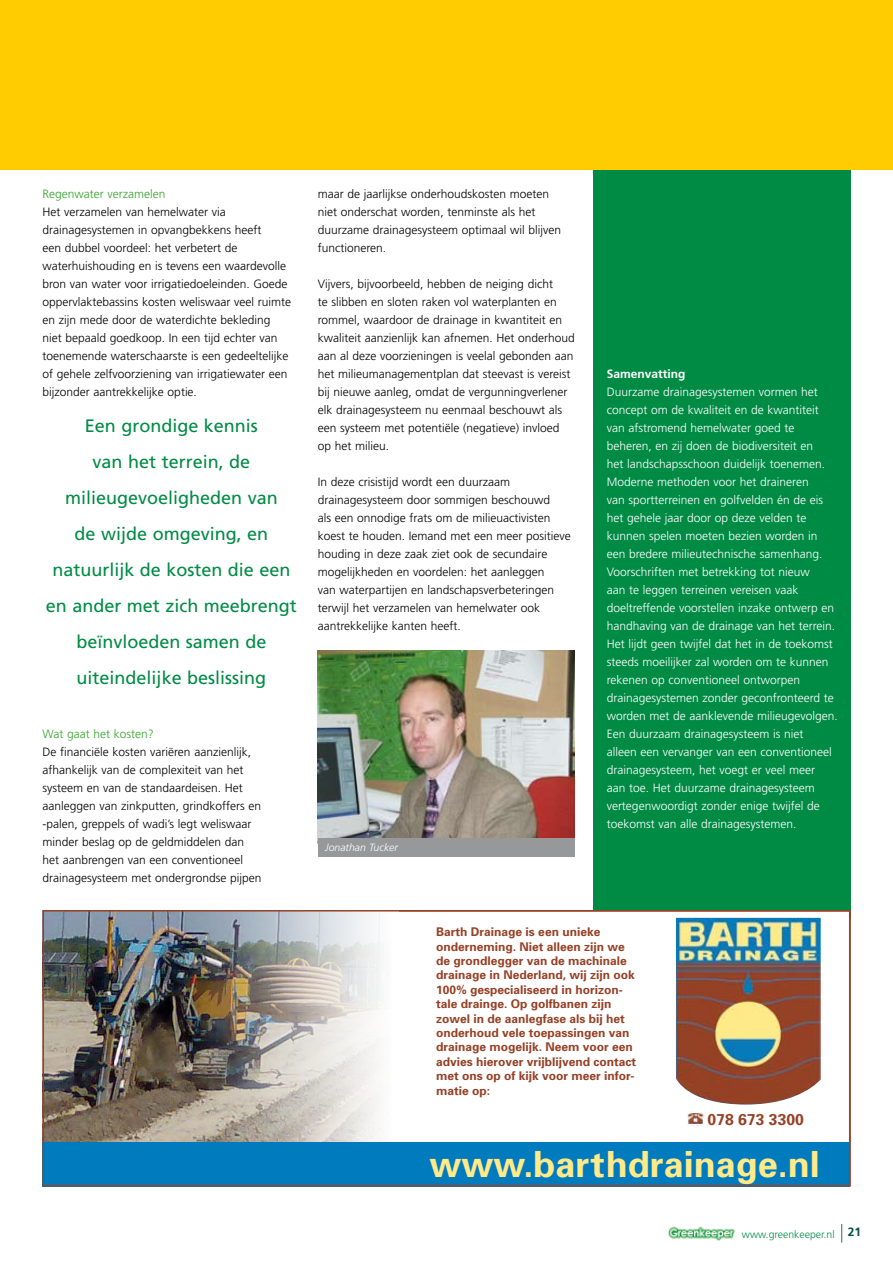
<style>
.page{position:relative;width:893px;height:1263px;background:#fff}
.page>*{position:absolute;margin:0;border:0;box-sizing:border-box;transform-origin:0 0}
.t1{font:700 36px "Univers";color:#ffea89}
.t2{font:18px/36px "Frutiger";color:#008b45;text-align:center}
.t3{font:700 15.75px "Univers";color:#954126}
.t4{font:300 12px/18px "Frutiger";color:#000}
.t5{font:300 12px/18px "Frutiger";color:#fff}
.t6{font:700 12px/14.4px "Univers";color:#954126}
.t7{font:300 12px "Frutiger";color:#35a32c}
.t8{font:700 12px "Frutiger";color:#fff}
.t9{font:300 10.5px "Frutiger";color:#008b45}
.t10{font:italic 300 10.5px "Frutiger";color:#fff}
.s1{font-weight:700;font-size:12px;color:#00513c}
</style>
<div class="page">
<svg style="left:841px;top:1224px;width:1px;height:19px"></svg>
<img style="left:668px;top:1226px;width:67px;height:15px">
<div style="left:593px;top:157px;width:257px;height:761px;background:#008b45"></div>
<div style="left:44px;top:911px;width:806px;height:275px;background:#fff"></div>
<div style="left:0;top:0;width:893px;height:170px;background:#fecc00"></div>
<img style="left:318px;top:651px;width:257px;height:187px">
<div style="left:318px;top:838px;width:257px;height:18px;background:#97989a"></div>
<img style="left:676px;top:918px;width:145px;height:186px">
<img style="left:46px;top:913px;width:140px;height:229px">
<img style="left:186px;top:913px;width:195px;height:229px">
<div style="left:43px;top:1142px;width:807px;height:44px;background:#007bbe"></div>
<div style="left:43px;top:910px;width:807px;height:276px;border:2px solid #964226"></div>
<img style="left:687px;top:1111px;width:17px;height:15px">
<p class="t7" style="left:43px;top:187px;width:125px">Regenwater verzamelen</p>
<p class="t4" style="left:43px;top:203px;width:250px">Het verzamelen van hemelwater via drainagesystemen in opvangbekkens heeft<br>een dubbel voordeel: het verbetert de waterhuishouding en is tevens een waardevolle bron van water voor irrigatiedoeleinden. Goede oppervlaktebassins kosten weliswaar veel ruimte en zijn mede door de waterdichte bekleding niet bepaald goedkoop. In een tijd echter van toenemende waterschaarste is een gedeeltelijke of gehele zelfvoorziening van irrigatiewater een bijzonder aantrekkelijke optie.</p>
<h2 class="t2" style="left:46px;top:408px;width:253px">Een grondige kennis<br>van het terrein, de milieugevoeligheden van<br>de wijde omgeving, en natuurlijk de kosten die een en ander met zich meebrengt beïnvloeden samen de uiteindelijke beslissing</h2>
<p class="t7" style="left:43px;top:727px;width:113px">Wat gaat het kosten?</p>
<p class="t4" style="left:43px;top:743px;width:220px">De financiële kosten variëren aanzienlijk, afhankelijk van de complexiteit van het systeem en van de standaardeisen. Het aanleggen van zinkputten, grindkoffers en -palen, greppels of wadi’s legt weliswaar minder beslag op de geldmiddelen dan het aanbrengen van een conventioneel drainagesysteem met ondergrondse pijpen</p>
<p class="t4" style="left:318px;top:185px;width:245px">maar de jaarlijkse onderhoudskosten moeten niet onderschat worden, tenminste als het duurzame drainagesysteem optimaal wil blijven functioneren.</p>
<p class="t4" style="left:318px;top:275px;width:259px">Vijvers, bijvoorbeeld, hebben de neiging dicht<br>te slibben en sloten raken vol waterplanten en rommel, waardoor de drainage in kwantiteit en kwaliteit aanzienlijk kan afnemen. Het onderhoud aan al deze voorzieningen is veelal gebonden aan het milieumanagementplan dat steevast is vereist bij nieuwe aanleg, omdat de vergunningverlener elk drainagesysteem nu eenmaal beschouwt als een systeem met potentiële (negatieve) invloed op het milieu.</p>
<p class="t4" style="left:318px;top:473px;width:255px">In deze crisistijd wordt een duurzaam drainagesysteem door sommigen beschouwd<br>als een onnodige frats om de milieuactivisten koest te houden. Iemand met een meer positieve houding in deze zaak ziet ook de secundaire mogelijkheden en voordelen: het aanleggen<br>van waterpartijen en landschapsverbeteringen terwijl het verzamelen van hemelwater ook aantrekkelijke kanten heeft.</p>
<p class="t10" style="left:325px;top:841px;width:74px">Jonathan Tucker</p>
<p class="t8" style="left:607px;top:367px;width:80px">Samenvatting</p>
<p class="t5" style="left:607px;top:383px;width:233px">Duurzame drainagesystemen vormen het concept om de kwaliteit en de kwantiteit van afstromend hemelwater goed te beheren, en zij doen de biodiversiteit en<br>het landschapsschoon duidelijk toenemen.<br>Moderne methoden voor het draineren<br>van sportterreinen en golfvelden én de eis het gehele jaar door op deze velden te kunnen spelen moeten bezien worden in een bredere milieutechnische samenhang.<br>Voorschriften met betrekking tot nieuw<br>aan te leggen terreinen vereisen vaak doeltreffende voorstellen inzake ontwerp en handhaving van de drainage van het terrein.<br>Het lijdt geen twijfel dat het in de toekomst steeds moeilijker zal worden om te kunnen rekenen op conventioneel ontworpen drainagesystemen zonder geconfronteerd te worden met de aanklevende milieugevolgen.<br>Een duurzaam drainagesysteem is niet<br>alleen een vervanger van een conventioneel drainagesysteem, het voegt er veel meer<br>aan toe. Het duurzame drainagesysteem vertegenwoordigt zonder enige twijfel de toekomst van alle drainagesystemen.</p>
<p class="t6" style="left:436px;top:924px;width:202px">Barth Drainage is een unieke onderneming. Niet alleen zijn we de grondlegger van de machinale drainage in Nederland, wij zijn ook<br>100% gespecialiseerd in horizon&shy;tale drainge. Op golfbanen zijn zowel in de aanlegfase als bij het onderhoud vele toepassingen van drainage mogelijk. Neem voor een advies hierover vrijblijvend contact met ons op of kijk voor meer infor&shy;matie op:</p>
<h3 class="t3" style="left:708px;top:1109px;width:98px">078 673 3300</h3>
<h1 class="t1" style="left:429px;top:1141px;width:392px">www.barthdrainage.nl</h1>
<p class="t9" style="left:742px;top:1228px;width:121px">www.greenkeeper.nl <span class="s1">21</span></p>
</div>
